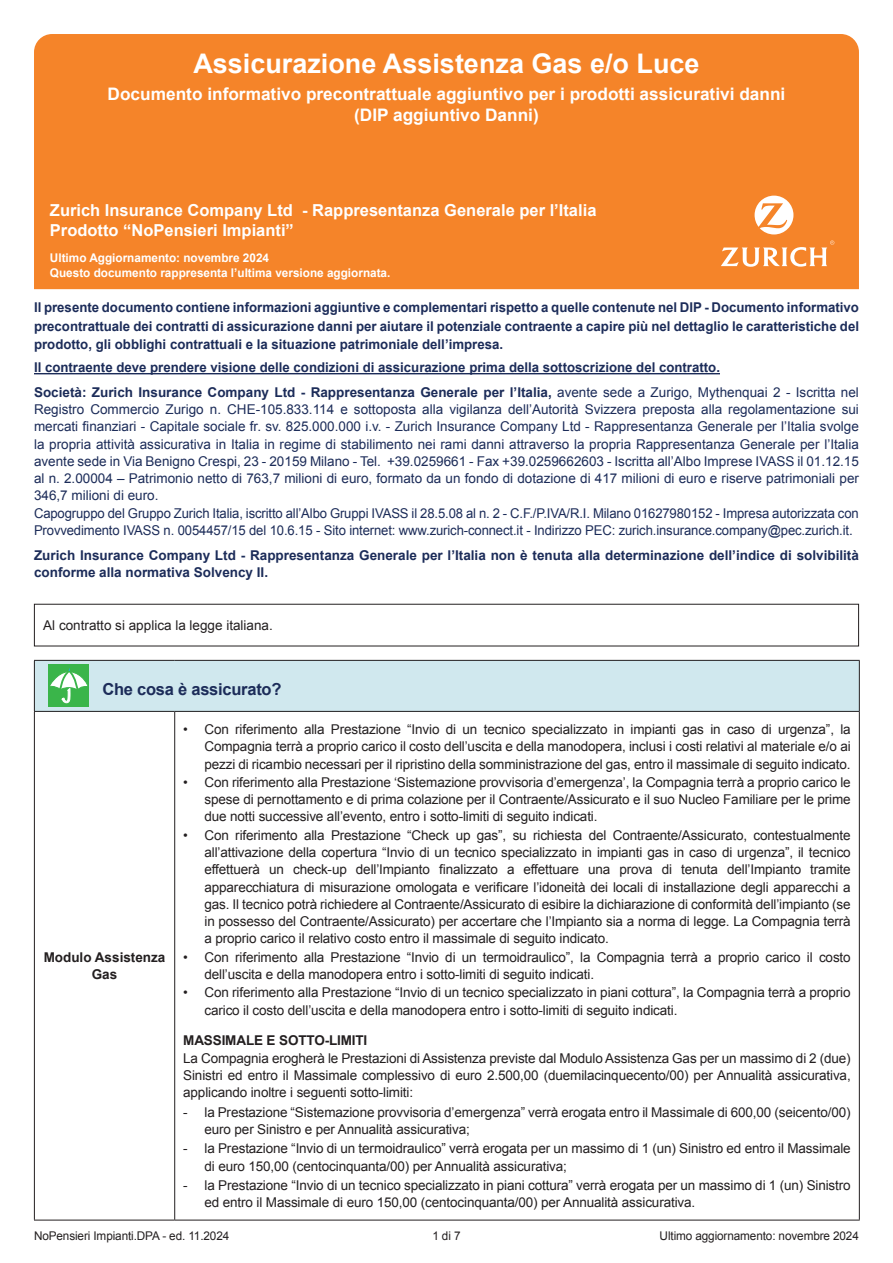
<style>
.page{position:relative;width:893px;height:1263px;background:#fff}
.page>*{position:absolute;margin:0;border:0;box-sizing:border-box;transform-origin:0 0}
.t1{font:700 27px "Arial";color:#fff}
.t2{font:700 17.25px/21px "Arial";color:#fff;text-align:center}
.t3{font:700 16.5px/19.8px "Arial";color:#fff}
.t4{font:700 16.5px "Arial";letter-spacing:-.015em;color:#1c2c59}
.t5{font:13.5px/17.2px "Arial";letter-spacing:-.01em;color:#231f20}
.t6{font:13.5px/17.2px "Arial";color:#1c2c59}
.t7{font:700 13.5px/18.8px "Arial";color:#1c2c59}
.t8{font:700 13.5px/17.2px "Arial";letter-spacing:-.01em;color:#231f20;text-align:center}
.t9{font:700 12px/15px "Arial";color:#fff}
.t10{font:12px "Arial";letter-spacing:-.01em;color:#231f20}
.s1{font-weight:400}
</style>
<div class="page">
<div style="left:34px;top:34px;width:825px;height:255px;background:#f58429"></div>
<div style="left:34px;top:660px;width:825px;height:51px;background:#d0e8ee"></div>
<hr style="left:34px;top:660px;width:141px;height:1px;background:#231f20">
<hr style="left:34px;top:661px;width:1px;height:50px;background:#231f20">
<hr style="left:175px;top:660px;width:685px;height:1px;background:#231f20">
<hr style="left:859px;top:661px;width:1px;height:50px;background:#231f20">
<hr style="left:34px;top:711px;width:141px;height:1px;background:#231f20">
<hr style="left:34px;top:712px;width:1px;height:508px;background:#231f20">
<hr style="left:175px;top:711px;width:685px;height:1px;background:#231f20">
<hr style="left:174px;top:712px;width:1px;height:508px;background:#231f20">
<hr style="left:859px;top:712px;width:1px;height:508px;background:#231f20">
<hr style="left:34px;top:1220px;width:141px;height:1px;background:#231f20">
<hr style="left:175px;top:1220px;width:685px;height:1px;background:#231f20">
<div style="left:48px;top:664px;width:41px;height:43px;background:#3ab54a"></div>
<svg style="left:50px;top:668px;width:38px;height:35px"></svg>
<div style="left:34px;top:604px;width:825px;height:42px;border:1px solid #231f20"></div>
<hr style="left:34px;top:373px;width:686px;height:1px;background:#1c2c59">
<svg style="left:755px;top:196px;width:38px;height:38px"></svg>
<svg style="left:721px;top:240px;width:113px;height:27px"></svg>
<h1 class="t1" style="left:193px;top:45px;width:508px">Assicurazione Assistenza Gas e/o Luce</h1>
<p class="t2" style="left:108px;top:84px;width:679px">Documento informativo precontrattuale aggiuntivo per i prodotti assicurativi danni (DIP aggiuntivo Danni)</p>
<p class="t3" style="left:50px;top:201px;width:548px">Zurich Insurance Company Ltd - Rappresentanza Generale per l’Italia<br>Prodotto “NoPensieri Impianti”</p>
<p class="t9" style="left:50px;top:250px;width:342px">Ultimo Aggiornamento: novembre 2024<br>Questo documento rappresenta l’ultima versione aggiornata.</p>
<p class="t7" style="left:34px;top:298px;width:826px;text-align:justify">Il presente documento contiene informazioni aggiuntive e complementari rispetto a quelle contenute nel DIP - Documento informativo precontrattuale dei contratti di assicurazione danni per aiutare il potenziale contraente a capire più nel dettaglio le caratteristiche del prodotto, gli obblighi contrattuali e la situazione patrimoniale dell’impresa.</p>
<p class="t7" style="left:34px;top:356px;width:826px;line-height:24.6px">Il contraente deve prendere visione delle condizioni di assicurazione prima della sottoscrizione del contratto.<br>Società: Zurich Insurance Company Ltd - Rappresentanza Generale per l’Italia, <span class="s1">avente sede a Zurigo, Mythenquai 2 - Iscritta nel</span></p>
<p class="t6" style="left:34px;top:401px;width:826px">Registro Commercio Zurigo n. CHE-105.833.114 e sottoposta alla vigilanza dell’Autorità Svizzera preposta alla regolamentazione sui mercati finanziari - Capitale sociale fr. sv. 825.000.000 i.v. - Zurich Insurance Company Ltd - Rappresentanza Generale per l’Italia svolge la propria attività assicurativa in Italia in regime di stabilimento nei rami danni attraverso la propria Rappresentanza Generale per l’Italia avente sede in Via Benigno Crespi, 23 - 20159 Milano - Tel. +39.0259661 - Fax +39.0259662603 - Iscritta all’Albo Imprese IVASS il 01.12.15 al n. 2.00004 – Patrimonio netto di 763,7 milioni di euro, formato da un fondo di dotazione di 417 milioni di euro e riserve patrimoniali per 346,7 milioni di euro.<br>Capogruppo del Gruppo Zurich Italia, iscritto all’Albo Gruppi IVASS il 28.5.08 al n. 2 - C.F./P.IVA/R.I. Milano 01627980152 - Impresa autorizzata con Provvedimento IVASS n. 0054457/15 del 10.6.15 - Sito internet: www.zurich-connect.it - Indirizzo PEC: zurich.insurance.company@pec.zurich.it.</p>
<p class="t7" style="left:34px;top:547px;width:826px;line-height:17.2px">Zurich Insurance Company Ltd - Rappresentanza Generale per l’Italia non è tenuta alla determinazione dell’indice di solvibilità conforme alla normativa Solvency II.</p>
<p class="t5" style="left:43px;top:617px;width:231px">Al contratto si applica la legge italiana.</p>
<p class="t4" style="left:102px;top:678px;width:181px">Che cosa è assicurato?</p>
<p class="t8" style="left:44px;top:949px;width:123px">Modulo Assistenza<br>Gas</p>
<p class="t5" style="left:204px;top:721px;width:648px;text-align:justify;text-indent:-21px">• Con riferimento alla Prestazione “Invio di un tecnico specializzato in impianti gas in caso di urgenza”, la Compagnia terrà a proprio carico il costo dell’uscita e della manodopera, inclusi i costi relativi al materiale e/o ai pezzi di ricambio necessari per il ripristino della somministrazione del gas, entro il massimale di seguito indicato.</p>
<p class="t5" style="left:204px;top:774px;width:648px;text-align:justify;text-indent:-21px">• Con riferimento alla Prestazione ‘Sistemazione provvisoria d’emergenza’, la Compagnia terrà a proprio carico le spese di pernottamento e di prima colazione per il Contraente/Assicurato e il suo Nucleo Familiare per le prime due notti successive all’evento, entro i sotto-limiti di seguito indicati.</p>
<p class="t5" style="left:204px;top:826px;width:648px;text-align:justify;text-indent:-21px">• Con riferimento alla Prestazione “Check up gas”, su richiesta del Contraente/Assicurato, contestualmente all’attivazione della copertura “Invio di un tecnico specializzato in impianti gas in caso di urgenza”, il tecnico effettuerà un check-up dell’Impianto finalizzato a effettuare una prova di tenuta dell’Impianto tramite apparecchiatura di misurazione omologata e verificare l’idoneità dei locali di installazione degli apparecchi a gas. Il tecnico potrà richiedere al Contraente/Assicurato di esibire la dichiarazione di conformità dell’impianto (se in possesso del Contraente/Assicurato) per accertare che l’Impianto sia a norma di legge. La Compagnia terrà a proprio carico il relativo costo entro il massimale di seguito indicato.</p>
<p class="t5" style="left:204px;top:948px;width:648px;text-indent:-21px">• Con riferimento alla Prestazione “Invio di un termoidraulico”, la Compagnia terrà a proprio carico il costo dell’uscita e della manodopera entro i sotto-limiti di seguito indicati.</p>
<p class="t5" style="left:204px;top:984px;width:648px;text-indent:-21px">• Con riferimento alla Prestazione “Invio di un tecnico specializzato in piani cottura”, la Compagnia terrà a proprio carico il costo dell’uscita e della manodopera entro i sotto-limiti di seguito indicati.</p>
<p class="t8" style="left:183px;top:1031px;width:186px">MASSIMALE E SOTTO-LIMITI</p>
<p class="t5" style="left:183px;top:1049px;width:669px;text-align:justify">La Compagnia erogherà le Prestazioni di Assistenza previste dal Modulo Assistenza Gas per un massimo di 2 (due)<br>Sinistri ed entro il Massimale complessivo di euro 2.500,00 (duemilacinquecento/00) per Annualità assicurativa, applicando inoltre i seguenti sotto-limiti:</p>
<p class="t5" style="left:204px;top:1103px;width:648px;text-indent:-21px">- la Prestazione “Sistemazione provvisoria d’emergenza” verrà erogata entro il Massimale di 600,00 (seicento/00) euro per Sinistro e per Annualità assicurativa;</p>
<p class="t5" style="left:204px;top:1140px;width:648px;text-indent:-21px">- la Prestazione “Invio di un termoidraulico” verrà erogata per un massimo di 1 (un) Sinistro ed entro il Massimale di euro 150,00 (centocinquanta/00) per Annualità assicurativa;</p>
<p class="t5" style="left:204px;top:1177px;width:648px;text-indent:-21px">- la Prestazione “Invio di un tecnico specializzato in piani cottura” verrà erogata per un massimo di 1 (un) Sinistro ed entro il Massimale di euro 150,00 (centocinquanta/00) per Annualità assicurativa.</p>
<p class="t10" style="left:34px;top:1228px;width:197px">NoPensieri Impianti.DPA - ed. 11.2024</p>
<p class="t10" style="left:432px;top:1228px;width:30px">1 di 7</p>
<p class="t10" style="left:660px;top:1228px;width:201px">Ultimo aggiornamento: novembre 2024</p>
</div>
